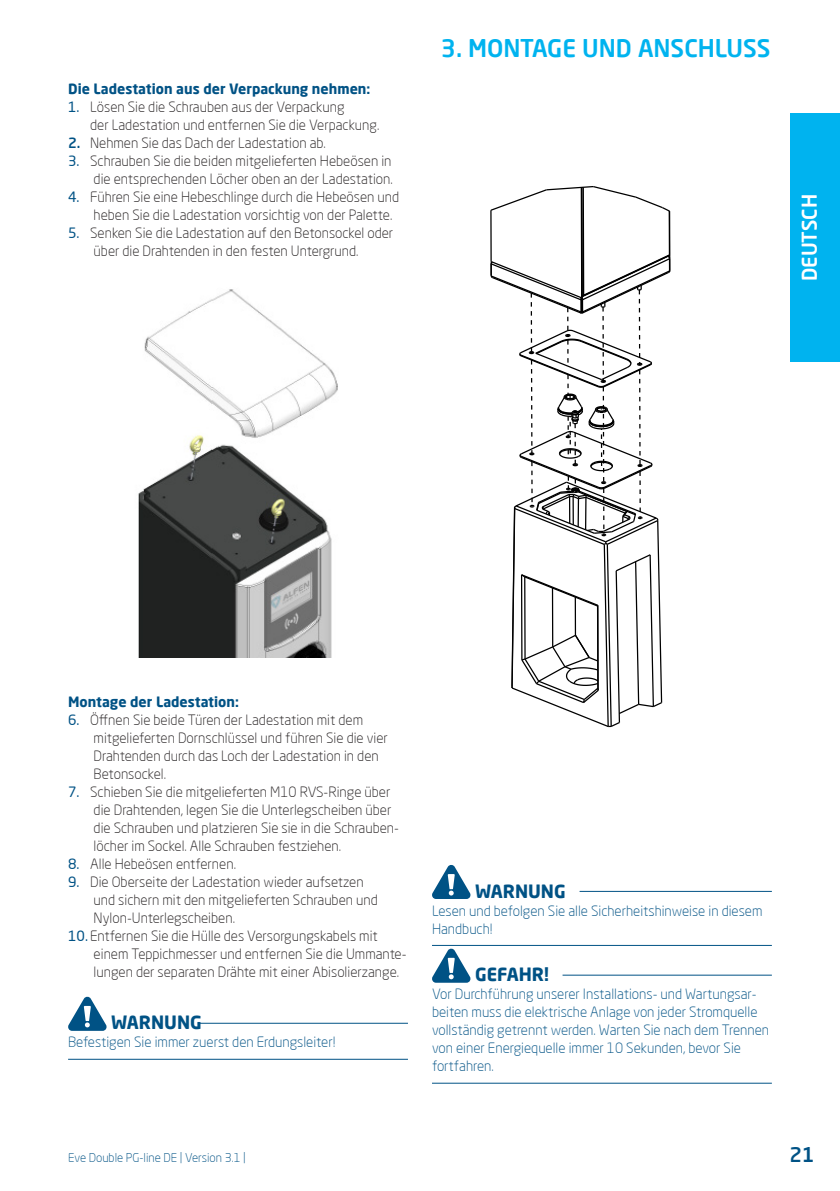
<style>
.page{position:relative;width:840px;height:1191px;background:#fff}
.page>*{position:absolute;margin:0;border:0;box-sizing:border-box;transform-origin:0 0}
.Header_1{font:500 24px "Neo Sans Pro";color:#00b3ef}
.t1{font:500 20px "Neo Sans Pro";color:#fff}
.t2{font:500 20px "Neo Sans Pro";color:#005285}
.t3{font:700 18px "Neo Sans Pro";color:#005285}
.bullets{font:300 14px/18px "Neo Sans Pro";color:#231f20}
.t4{font:300 14px/18px "Neo Sans Pro";color:#005285}
.bullets-2{font:700 14px "Neo Sans Pro";color:#005285}
.t5{font:300 12px "Neo Sans Pro";color:#005285}
.s1{font-weight:400;color:#005285}
.s2{font-weight:500;color:#005285}
</style>
<div class="page">
<div style="left:789px;top:114px;width:50px;height:248px;background:#00b3ef"></div>
<hr style="left:198px;top:1022px;width:210px;height:1px;background:#005285">
<hr style="left:68px;top:1058px;width:340px;height:1px;background:#005285">
<svg style="left:68px;top:996px;width:39px;height:34px"></svg>
<img style="left:138px;top:289px;width:200px;height:369px">
<hr style="left:490px;top:210px;width:1px;height:51px;background:#000">
<hr style="left:580px;top:187px;width:2px;height:109px;background:#000">
<hr style="left:582px;top:187px;width:2px;height:108px;background:#000">
<hr style="left:668px;top:211px;width:2px;height:44px;background:#000">
<svg style="left:490px;top:253px;width:180px;height:475px"></svg>
<svg style="left:490px;top:186px;width:181px;height:27px"></svg>
<hr style="left:579px;top:891px;width:192px;height:1px;background:#005285">
<hr style="left:432px;top:945px;width:339px;height:1px;background:#005285">
<svg style="left:432px;top:865px;width:39px;height:34px"></svg>
<hr style="left:562px;top:974px;width:209px;height:1px;background:#005285">
<hr style="left:432px;top:1082px;width:339px;height:1px;background:#005285">
<svg style="left:432px;top:948px;width:39px;height:34px"></svg>
<p class="bullets-2" style="left:68px;top:80px;width:303px">Die Ladestation aus der Verpackung nehmen:</p>
<p class="bullets" style="left:90px;top:98px;width:290px;text-indent:-22px"><span class="s1">1.</span> Lösen Sie die Schrauben aus der Verpackung<br>der Ladestation und entfernen Sie die Verpackung.</p>
<p class="bullets" style="left:68px;top:134px;width:259px"><span class="s2">2.</span> Nehmen Sie das Dach der Ladestation ab.</p>
<p class="bullets" style="left:68px;top:152px;width:326px;text-align:right"><span class="s1">3.</span> Schrauben Sie die beiden mitgelieferten Hebeösen in die entsprechenden Löcher oben an der Ladestation.</p>
<p class="bullets" style="left:94px;top:188px;width:307px;text-indent:-26px"><span class="s1">4.</span> Führen Sie eine Hebeschlinge durch die Hebeösen und heben Sie die Ladestation vorsichtig von der Palette.</p>
<p class="bullets" style="left:94px;top:224px;width:301px;text-indent:-26px"><span class="s1">5.</span> Senken Sie die Ladestation auf den Betonsockel oder über die Drahtenden in den festen Untergrund.</p>
<p class="Header_1" style="left:440px;top:33px;width:331px">3. MONTAGE UND ANSCHLUSS</p>
<p class="t1" style="left:796px;top:281px;width:89px;rotate:-90deg">DEUTSCH</p>
<p class="bullets-2" style="left:68px;top:692px;width:172px">Montage der Ladestation:</p>
<p class="bullets" style="left:94px;top:710px;width:295px;text-indent:-26px"><span class="s1">6.</span> Öffnen Sie beide Türen der Ladestation mit dem mitgelieferten Dornschlüssel und führen Sie die vier Drahtenden durch das Loch der Ladestation in den Betonsockel.</p>
<p class="bullets" style="left:94px;top:782px;width:307px;text-indent:-26px"><span class="s1">7.</span> Schieben Sie die mitgelieferten M10 RVS-Ringe über die Drahtenden, legen Sie die Unterlegscheiben über die Schrauben und platzieren Sie sie in die Schrauben&shy;löcher im Sockel. Alle Schrauben festziehen.</p>
<p class="bullets" style="left:68px;top:854px;width:169px"><span class="s1">8.</span> Alle Hebeösen entfernen.</p>
<p class="bullets" style="left:94px;top:872px;width:285px;text-indent:-26px"><span class="s1">9.</span> Die Oberseite der Ladestation wieder aufsetzen und sichern mit den mitgelieferten Schrauben und<br>Nylon-Unterlegscheiben.</p>
<p class="bullets" style="left:94px;top:926px;width:314px;text-indent:-26px"><span class="s1">10.</span> Entfernen Sie die Hülle des Versorgungskabels mit einem Teppichmesser und entfernen Sie die Ummante&shy;lungen der separaten Drähte mit einer Abisolierzange.</p>
<p class="t3" style="left:111px;top:1011px;width:92px">WARNUNG</p>
<p class="t4" style="left:68px;top:1033px;width:269px">Befestigen Sie immer zuerst den Erdungsleiter!</p>
<p class="t3" style="left:475px;top:879px;width:92px">WARNUNG</p>
<p class="t4" style="left:432px;top:901px;width:332px">Lesen und befolgen Sie alle Sicherheitshinweise in diesem<br>Handbuch!</p>
<p class="t3" style="left:475px;top:963px;width:75px">GEFAHR!</p>
<p class="t4" style="left:432px;top:985px;width:338px">Vor Durchführung unserer Installations- und Wartungsar&shy;beiten muss die elektrische Anlage von jeder Stromquelle vollständig getrennt werden. Warten Sie nach dem Trennen von einer Energiequelle immer 10 Sekunden, bevor Sie fortfahren.</p>
<p class="t5" style="left:68px;top:1149px;width:179px">Eve Double PG-line DE | Version 3.1 |</p>
<h2 class="t2" style="left:788px;top:1141px;width:27px">21</h2>
</div>
